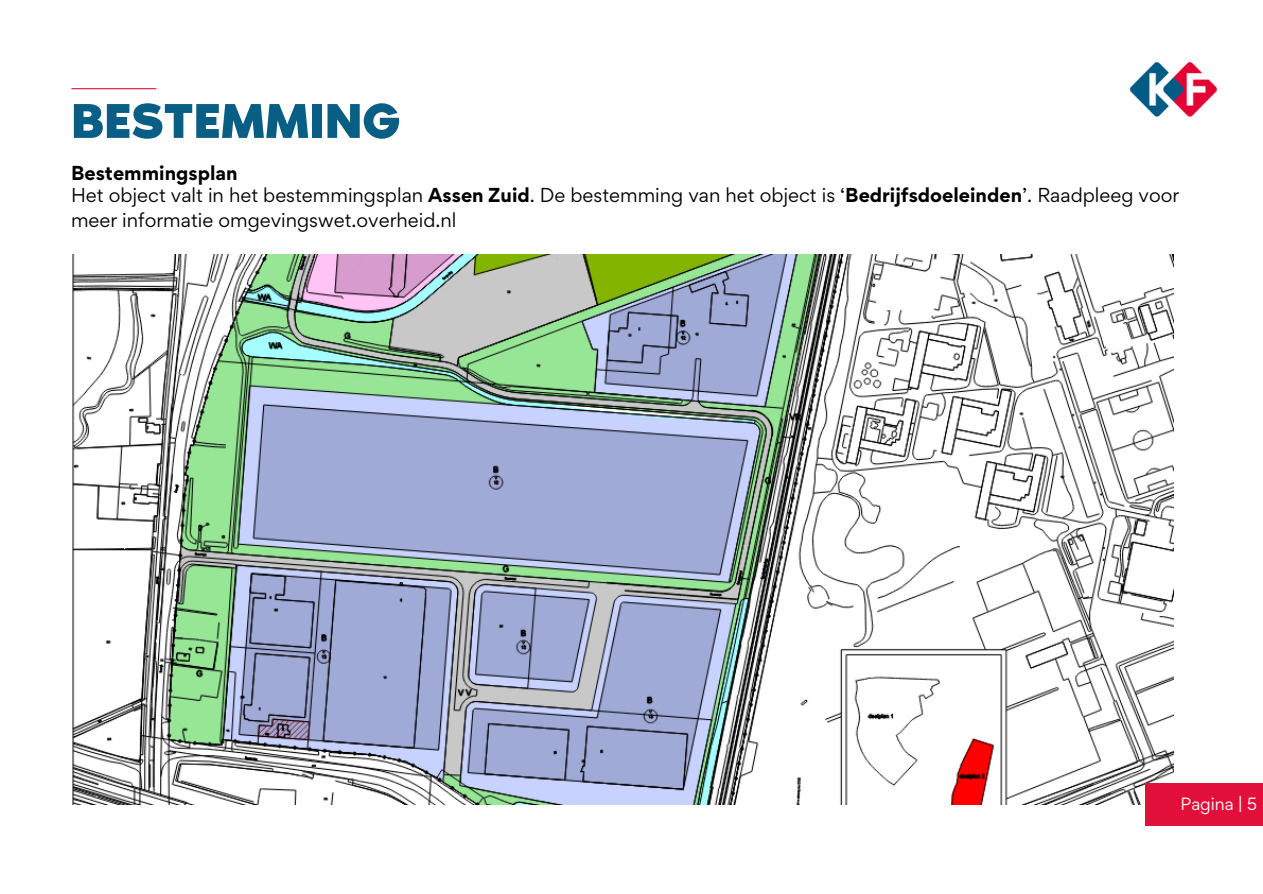
<style>
.page{position:relative;width:1263px;height:894px;background:#fff}
.page>*{position:absolute;margin:0;border:0;box-sizing:border-box;transform-origin:0 0}
.t1{font:61.35px "RTL Media Pro Medium";color:#095e86}
.t2{font:18px/24.8px "Gordita";color:#000}
.t3{font:700 18px "Gordita";color:#000}
.t4{font:15.75px "Gordita";color:#fff}
.s1{font-weight:700}
</style>
<div class="page">
<img style="left:1130px;top:62px;width:87px;height:55px">
<img style="left:72px;top:254px;width:1102px;height:550px">
<div style="left:1146px;top:782px;width:117px;height:43px;background:#e10f3a"></div>
<hr style="left:72px;top:88px;width:84px;height:1px;background:#e10f3a">
<h2 class="t1" style="left:71px;top:94px;width:331px">BESTEMMING</h2>
<h3 class="t3" style="left:71px;top:160px;width:168px">Bestemmingsplan</h3>
<p class="t2" style="left:71px;top:182px;width:1110px">Het object valt in het bestemmingsplan <span class="s1">Assen Zuid</span>. De bestemming van het object is ‘<span class="s1">Bedrijfsdoeleinden</span>’. Raadpleeg voor meer informatie omgevingswet.overheid.nl</p>
<p class="t4" style="left:1180px;top:793px;width:78px">Pagina | 5</p>
</div>
